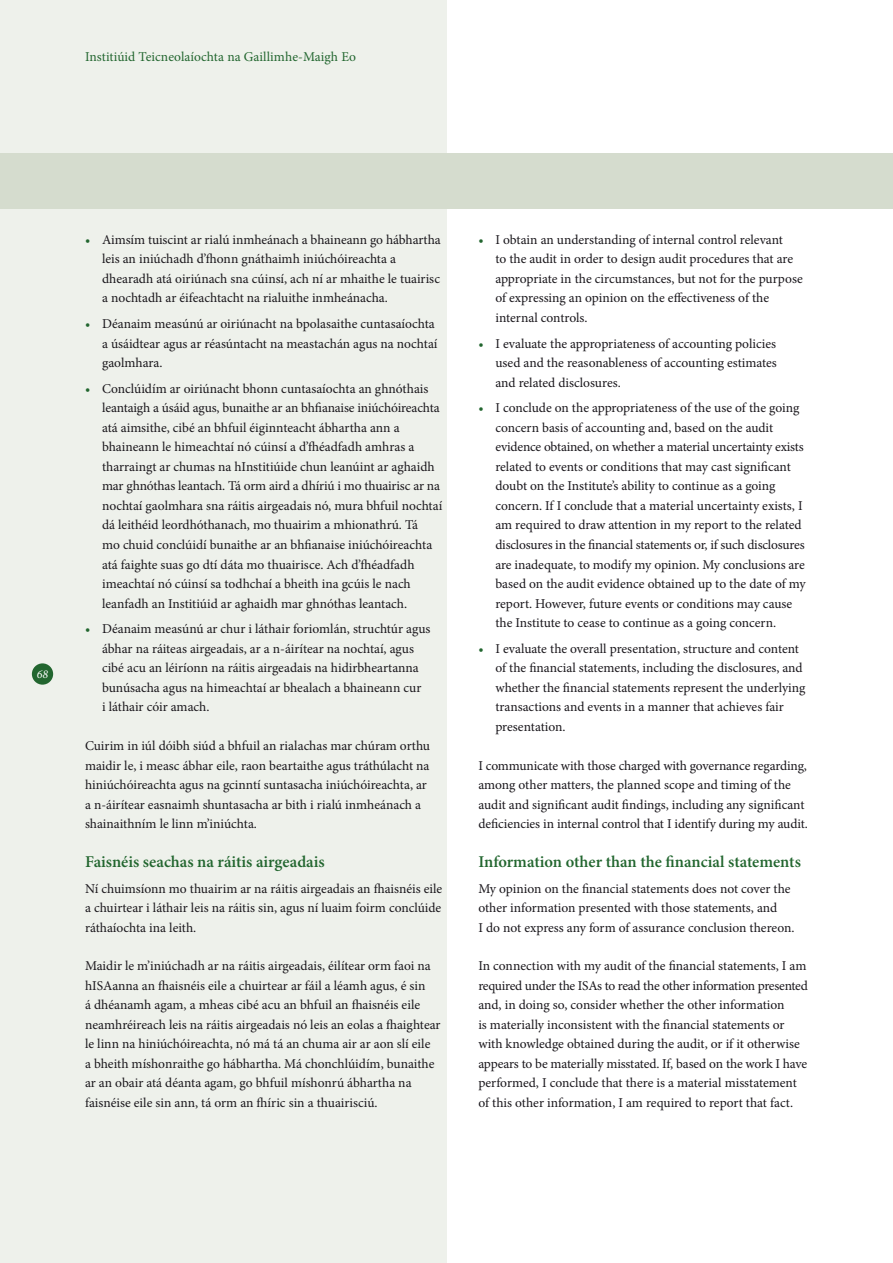
<style>
.page{position:relative;width:893px;height:1263px;background:#fff}
.page>*{position:absolute;margin:0;border:0;box-sizing:border-box;transform-origin:0 0}
.APP2_H5{font:600 16.5px "Minion Pro";color:#22662f}
.Body__4_5{font:13.5px/19.5px "Minion Pro";letter-spacing:-.005em;color:#1a171c}
.t1{font:13.5px "Minion Pro";letter-spacing:.005em;color:#22662f}
.t2{font:italic 12px "Minion Pro";color:#fff}
.s1{color:#22662f}
</style>
<div class="page">
<div style="left:0;top:0;width:446px;height:1263px;background:#eef1eb"></div>
<hr style="left:892px;top:0;width:1px;height:1263px;background:#eef1eb">
<div style="left:0;top:153px;width:893px;height:55px;background:#d5dcce"></div>
<div style="left:32px;top:663px;width:21px;height:22px;background:#22662f;border-radius:50%"></div>
<p class="t1" style="left:85px;top:47px;width:272px">Institiúid Teicneolaíochta na Gaillimhe-Maigh Eo</p>
<p class="t2" style="left:37px;top:667px;width:13px">68</p>
<p class="Body__4_5" style="left:102px;top:230px;width:340px;text-indent:-17px"><span class="s1">•</span> Aimsím tuiscint ar rialú inmheánach a bhaineann go hábhartha leis an iniúchadh d’fhonn gnáthaimh iniúchóireachta a dhearadh atá oiriúnach sna cúinsí, ach ní ar mhaithe le tuairisc a nochtadh ar éifeachtacht na rialuithe inmheánacha.</p>
<p class="Body__4_5" style="left:102px;top:314px;width:337px;text-indent:-17px"><span class="s1">•</span> Déanaim measúnú ar oiriúnacht na bpolasaithe cuntasaíochta a úsáidtear agus ar réasúntacht na meastachán agus na nochtaí gaolmhara.</p>
<p class="Body__4_5" style="left:102px;top:379px;width:342px;text-indent:-17px"><span class="s1">•</span> Conclúidím ar oiriúnacht bhonn cuntasaíochta an ghnóthais leantaigh a úsáid agus, bunaithe ar an bhfianaise iniúchóireachta atá aimsithe, cibé an bhfuil éiginnteacht ábhartha ann a bhaineann le himeachtaí nó cúinsí a d’fhéadfadh amhras a tharraingt ar chumas na hInstitiúide chun leanúint ar aghaidh mar ghnóthas leantach. Tá orm aird a dhíriú i mo thuairisc ar na nochtaí gaolmhara sna ráitis airgeadais nó, mura bhfuil nochtaí dá leithéid leordhóthanach, mo thuairim a mhionathrú. Tá<br>mo chuid conclúidí bunaithe ar an bhfianaise iniúchóireachta atá faighte suas go dtí dáta mo thuairisce. Ach d’fhéadfadh imeachtaí nó cúinsí sa todhchaí a bheith ina gcúis le nach leanfadh an Institiúid ar aghaidh mar ghnóthas leantach.</p>
<p class="Body__4_5" style="left:102px;top:619px;width:330px;text-indent:-17px"><span class="s1">•</span> Déanaim measúnú ar chur i láthair foriomlán, struchtúr agus ábhar na ráiteas airgeadais, ar a n-áirítear na nochtaí, agus cibé acu an léiríonn na ráitis airgeadais na hidirbheartanna bunúsacha agus na himeachtaí ar bhealach a bhaineann cur<br>i láthair cóir amach.</p>
<p class="Body__4_5" style="left:85px;top:736px;width:347px">Cuirim in iúl dóibh siúd a bhfuil an rialachas mar chúram orthu maidir le, i measc ábhar eile, raon beartaithe agus tráthúlacht na hiniúchóireachta agus na gcinntí suntasacha iniúchóireachta, ar a n-áirítear easnaimh shuntasacha ar bith i rialú inmheánach a shainaithním le linn m’iniúchta.</p>
<p class="APP2_H5" style="left:85px;top:851px;width:241px">Faisnéis seachas na ráitis airgeadais</p>
<p class="Body__4_5" style="left:85px;top:878px;width:359px;text-align:justify">Ní chuimsíonn mo thuairim ar na ráitis airgeadais an fhaisnéis eile a chuirtear i láthair leis na ráitis sin, agus ní luaim foirm conclúide ráthaíochta ina leith.</p>
<p class="Body__4_5" style="left:85px;top:956px;width:357px">Maidir le m’iniúchadh ar na ráitis airgeadais, éilítear orm faoi na hISAanna an fhaisnéis eile a chuirtear ar fáil a léamh agus, é sin<br>á dhéanamh agam, a mheas cibé acu an bhfuil an fhaisnéis eile neamhréireach leis na ráitis airgeadais nó leis an eolas a fhaightear le linn na hiniúchóireachta, nó má tá an chuma air ar aon slí eile<br>a bheith míshonraithe go hábhartha. Má chonchlúidím, bunaithe ar an obair atá déanta agam, go bhfuil míshonrú ábhartha na faisnéise eile sin ann, tá orm an fhíric sin a thuairisciú.</p>
<p class="Body__4_5" style="left:495px;top:230px;width:309px;text-indent:-17px"><span class="s1">•</span> I obtain an understanding of internal control relevant<br>to the audit in order to design audit procedures that are appropriate in the circumstances, but not for the purpose of expressing an opinion on the effectiveness of the internal controls.</p>
<p class="Body__4_5" style="left:495px;top:334px;width:283px;text-align:justify;text-indent:-17px"><span class="s1">•</span> I evaluate the appropriateness of accounting policies used and the reasonableness of accounting estimates and related disclosures.</p>
<p class="Body__4_5" style="left:495px;top:398px;width:312px;text-indent:-17px"><span class="s1">•</span> I conclude on the appropriateness of the use of the going concern basis of accounting and, based on the audit evidence obtained, on whether a material uncertainty exists related to events or conditions that may cast significant doubt on the Institute’s ability to continue as a going concern. If I conclude that a material uncertainty exists, I am required to draw attention in my report to the related disclosures in the financial statements or, if such disclosures are inadequate, to modify my opinion. My conclusions are based on the audit evidence obtained up to the date of my report. However, future events or conditions may cause the Institute to cease to continue as a going concern.</p>
<p class="Body__4_5" style="left:495px;top:639px;width:312px;text-indent:-17px"><span class="s1">•</span> I evaluate the overall presentation, structure and content of the financial statements, including the disclosures, and whether the financial statements represent the underlying transactions and events in a manner that achieves fair presentation.</p>
<p class="Body__4_5" style="left:478px;top:755px;width:331px">I communicate with those charged with governance regarding, among other matters, the planned scope and timing of the audit and significant audit findings, including any significant deficiencies in internal control that I identify during my audit.</p>
<p class="APP2_H5" style="left:478px;top:851px;width:324px">Information other than the financial statements</p>
<p class="Body__4_5" style="left:478px;top:878px;width:318px">My opinion on the financial statements does not cover the other information presented with those statements, and<br>I do not express any form of assurance conclusion thereon.</p>
<p class="Body__4_5" style="left:478px;top:956px;width:331px">In connection with my audit of the financial statements, I am required under the ISAs to read the other information presented and, in doing so, consider whether the other information<br>is materially inconsistent with the financial statements or with knowledge obtained during the audit, or if it otherwise appears to be materially misstated. If, based on the work I have performed, I conclude that there is a material misstatement of this other information, I am required to report that fact.</p>
</div>
